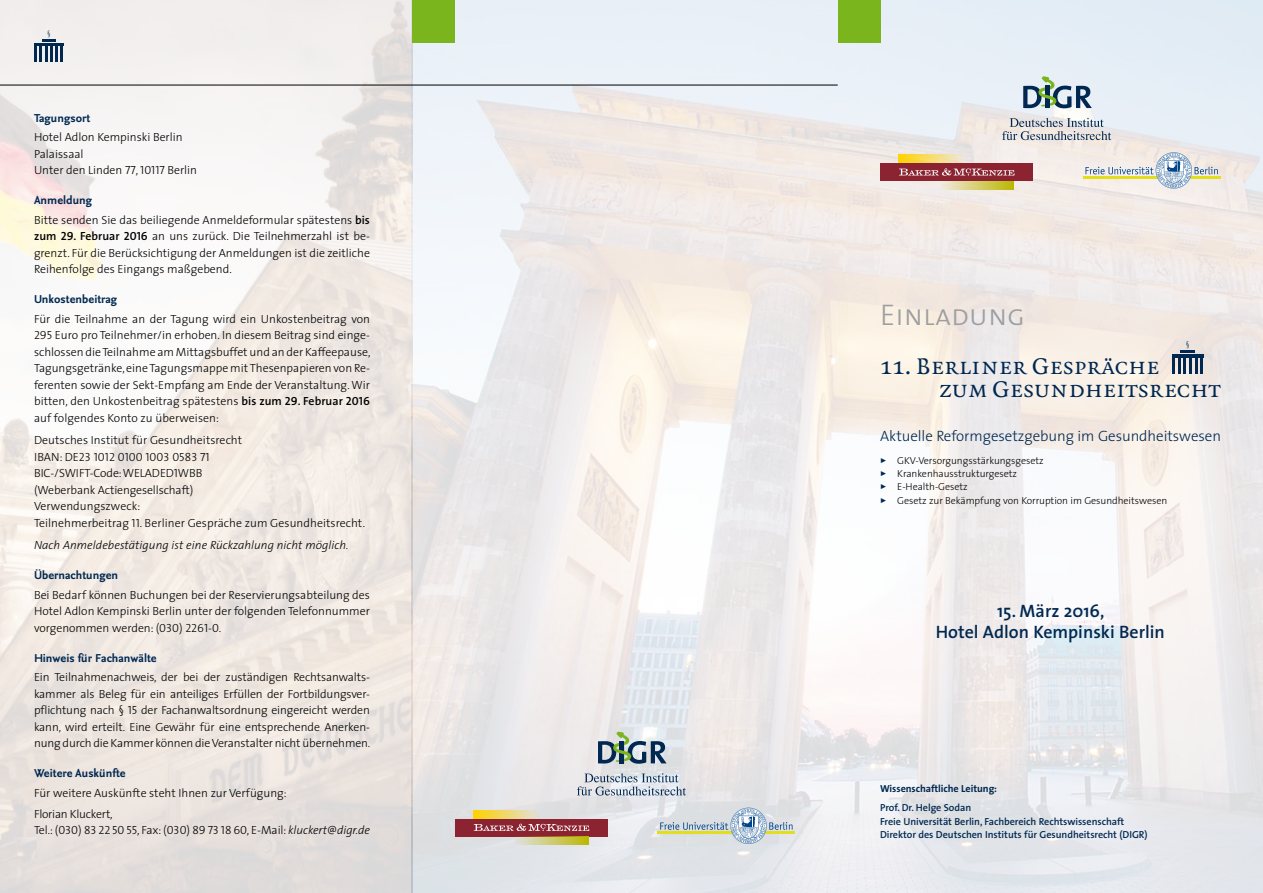
<style>
.page{position:relative;width:1263px;height:893px;background:#fff}
.page>*{position:absolute;margin:0;border:0;box-sizing:border-box;transform-origin:0 0}
.t1{font:30px "The Sans Light Caps";color:#9c9e9f}
.t2{font:24.3px "Quadraat Small Caps";color:#002851}
.t3{font:600 18px/21px "The Sans";color:#002851;text-align:center}
.t4{font:300 15px "The Sans";letter-spacing:-.005em;color:#002851}
.t5{font:700 12px "Nexus Sans OT";color:#002851}
.t6{font:300 11.85px/16.5px "The Sans";color:#000;text-align:justify}
.t7{font:11.85px "The Sans Light Caps";letter-spacing:.005em;color:#000}
.t8{font:italic 300 11.85px "The Sans";letter-spacing:.005em;color:#000}
.t9{font:300 10.2px "The Sans";letter-spacing:-.005em;color:#000}
.t10{font:600 10.2px/13.5px "The Sans";letter-spacing:-.005em;color:#002851}
.t11{font:700 10.2px "The Sans";letter-spacing:-.005em;color:#002851}
.t12{font:300 7.95px "The Sans";color:#002851}
.t13{font:300 7.35px "The Sans";color:#002851}
.s1{font-family:"The Sans Light Caps";font-weight:400}
.s2{font-weight:600}
.s3{font-family:"The Sans Semi Bold Caps";font-weight:400}
.s4{font-family:"The Sans";font-weight:300}
.s5{font-family:"The Sans";font-weight:300;font-style:italic}
.s6{color:#002851}
</style>
<div class="page">
<img style="left:0;top:0;width:1263px;height:893px">
<hr style="left:0;top:85px;width:838px;height:1px;background:#000">
<hr style="left:34px;top:46px;width:3px;height:15px;background:#002851">
<hr style="left:39px;top:46px;width:3px;height:15px;background:#002851">
<svg style="left:45px;top:46px;width:2px;height:15px"></svg>
<hr style="left:50px;top:46px;width:3px;height:15px;background:#002851">
<hr style="left:55px;top:46px;width:3px;height:15px;background:#002851">
<svg style="left:61px;top:46px;width:2px;height:15px"></svg>
<hr style="left:34px;top:43px;width:29px;height:3px;background:#002851">
<hr style="left:42px;top:39px;width:14px;height:3px;background:#002851">
<hr style="left:1172px;top:358px;width:3px;height:16px;background:#002851">
<hr style="left:1177px;top:358px;width:3px;height:16px;background:#002851">
<hr style="left:1183px;top:358px;width:3px;height:16px;background:#002851">
<hr style="left:1189px;top:358px;width:3px;height:16px;background:#002851">
<hr style="left:1195px;top:358px;width:3px;height:16px;background:#002851">
<hr style="left:1200px;top:358px;width:3px;height:16px;background:#002851">
<hr style="left:1172px;top:354px;width:31px;height:3px;background:#002851">
<hr style="left:1180px;top:350px;width:15px;height:3px;background:#002851">
<div style="left:838px;top:0;width:42px;height:43px;background:#7ab51d"></div>
<div style="left:412px;top:0;width:43px;height:43px;background:#7ab51d"></div>
<hr style="left:1083px;top:176px;width:137px;height:2px;background:#e2de1c">
<svg style="left:1085px;top:152px;width:133px;height:37px;background:#d9dbd4"></svg>
<svg style="left:1002px;top:118px;width:109px;height:22px;background:#bfc1c6"></svg>
<svg style="left:1023px;top:76px;width:69px;height:32px;background:#92a8ae"></svg>
<div style="left:880px;top:163px;width:153px;height:18px;background:#8b2331"></div>
<svg style="left:899px;top:168px;width:115px;height:8px"></svg>
<svg style="left:899px;top:155px;width:66px;height:8px"></svg>
<svg style="left:939px;top:181px;width:75px;height:8px"></svg>
<hr style="left:658px;top:832px;width:137px;height:2px;background:#e2de1c">
<svg style="left:660px;top:808px;width:132px;height:36px;background:#c9d3d0"></svg>
<svg style="left:577px;top:773px;width:109px;height:22px;background:#bac3ce"></svg>
<svg style="left:598px;top:732px;width:69px;height:32px;background:#8fa3a7"></svg>
<div style="left:455px;top:818px;width:152px;height:18px;background:#8b2331"></div>
<svg style="left:474px;top:824px;width:115px;height:7px"></svg>
<svg style="left:473px;top:810px;width:67px;height:8px"></svg>
<svg style="left:514px;top:836px;width:74px;height:9px"></svg>
<p class="t13" style="left:47px;top:27px;width:5px">§</p>
<p class="t5" style="left:34px;top:110px;width:58px">Tagungsort</p>
<p class="t6" style="left:34px;top:128px;width:165px;text-align:left">Hotel Adlon Kempinski Berlin<br>Palaissaal<br>Unter den Linden <span class="s1">77</span>, <span class="s1">10117</span> Berlin</p>
<p class="t5" style="left:34px;top:192px;width:60px">Anmeldung</p>
<p class="t6" style="left:34px;top:211px;width:337px">Bitte senden Sie das beiliegende Anmeldeformular spätestens <span class="s2">bis zum</span> <span class="s3">29</span><span class="s2">. Februar</span> <span class="s3">2016</span> an uns zurück. Die Teilnehmerzahl ist be&shy;grenzt. Für die Berücksichtigung der Anmeldungen ist die zeitliche Reihenfolge des Eingangs maßgebend.</p>
<p class="t5" style="left:34px;top:291px;width:85px">Unkostenbeitrag</p>
<p class="t6" style="left:34px;top:310px;width:338px">Für die Teilnahme an der Tagung wird ein Unkostenbeitrag von <span class="s1">295</span> Euro pro Teilnehmer/in erhoben. In diesem Beitrag sind einge&shy;schlossen die Teilnahme am Mittagsbuffet und an der Kaffeepause, Tagungsgetränke, eine Tagungsmappe mit Thesenpapieren von Re&shy;ferenten sowie der Sekt-Empfang am Ende der Veranstaltung. Wir bitten, den Unkostenbeitrag spätestens <span class="s2">bis zum</span> <span class="s3">29</span><span class="s2">. Februar</span> <span class="s3">2016 </span>auf folgendes Konto zu überweisen:</p>
<p class="t6" style="left:34px;top:431px;width:210px">Deutsches Institut für Gesundheitsrecht</p>
<p class="t7" style="left:34px;top:447px;width:177px"><span class="s4">IBAN: DE</span>23 1012 0100 1003 0583 71</p>
<p class="t6" style="left:34px;top:464px;width:333px;text-align:left">BIC-/SWIFT-Code: WELADED<span class="s1">1</span>WBB<br>(Weberbank Actiengesellschaft)<br>Verwendungszweck:<br>Teilnehmerbeitrag <span class="s1">11</span>. Berliner Gespräche zum Gesundheitsrecht.</p>
<p class="t8" style="left:34px;top:535px;width:316px">Nach Anmeldebestätigung ist eine Rückzahlung nicht möglich.</p>
<p class="t5" style="left:34px;top:567px;width:86px">Übernachtungen</p>
<p class="t6" style="left:34px;top:586px;width:337px">Bei Bedarf können Buchungen bei der Reservierungsabteilung des Hotel Adlon Kempinski Berlin unter der folgenden Telefonnummer vorgenommen werden: (<span class="s1">030</span>) <span class="s1">2261</span>-<span class="s1">0</span>.</p>
<p class="t5" style="left:34px;top:650px;width:124px">Hinweis für Fachanwälte</p>
<p class="t6" style="left:34px;top:668px;width:338px">Ein Teilnahmenachweis, der bei der zuständigen Rechtsanwalts&shy;kammer als Beleg für ein anteiliges Erfüllen der Fortbildungsver&shy;pflichtung nach § <span class="s1">15</span> der Fachanwaltsordnung eingereicht werden kann, wird erteilt. Eine Gewähr für eine entsprechende Anerken&shy;nung durch die Kammer können die Veranstalter nicht übernehmen.</p>
<p class="t5" style="left:34px;top:765px;width:93px">Weitere Auskünfte</p>
<p class="t6" style="left:34px;top:782px;width:254px;line-height:21px">Für weitere Auskünfte steht Ihnen zur Verfügung:<br>Florian Kluckert,</p>
<p class="t7" style="left:34px;top:820px;width:337px"><span class="s4">Tel.: (</span>030) 83 22 50 55<span class="s4">, Fax: (</span>030) 89 73 18 60<span class="s4">, E-Mail:</span> <span class="s5">kluckert@digr.de</span></p>
<h1 class="t1" style="left:880px;top:290px;width:146px">Einladung</h1>
<h2 class="t2" style="left:880px;top:354px;width:281px">11. Berliner Gespräche</h2>
<p class="t12" style="left:1186px;top:338px;width:5px">§</p>
<h2 class="t2" style="left:939px;top:377px;width:283px">zum Gesundheitsrecht</h2>
<p class="t4" style="left:880px;top:423px;width:342px">Aktuelle Reformgesetzgebung im Gesundheitswesen</p>
<p class="t9" style="left:880px;top:452px;width:165px"><span class="s6">✓</span> GKV-Versorgungsstärkungsgesetz</p>
<p class="t9" style="left:880px;top:465px;width:138px"><span class="s6">✓</span> Krankenhausstrukturgesetz</p>
<p class="t9" style="left:880px;top:479px;width:89px"><span class="s6">✓</span> E-Health-Gesetz</p>
<p class="t9" style="left:880px;top:492px;width:289px"><span class="s6">✓</span> Gesetz zur Bekämpfung von Korruption im Gesundheitswesen</p>
<h3 class="t3" style="left:936px;top:599px;width:231px">15. März 2016,<br>Hotel Adlon Kempinski Berlin</h3>
<p class="t11" style="left:880px;top:780px;width:119px">Wissenschaftliche Leitung:</p>
<p class="t10" style="left:880px;top:801px;width:269px">Prof. Dr. Helge Sodan<br>Freie Universität Berlin, Fachbereich Rechtswissenschaft<br>Direktor des Deutschen Instituts für Gesundheitsrecht (DIGR)</p>
</div>
